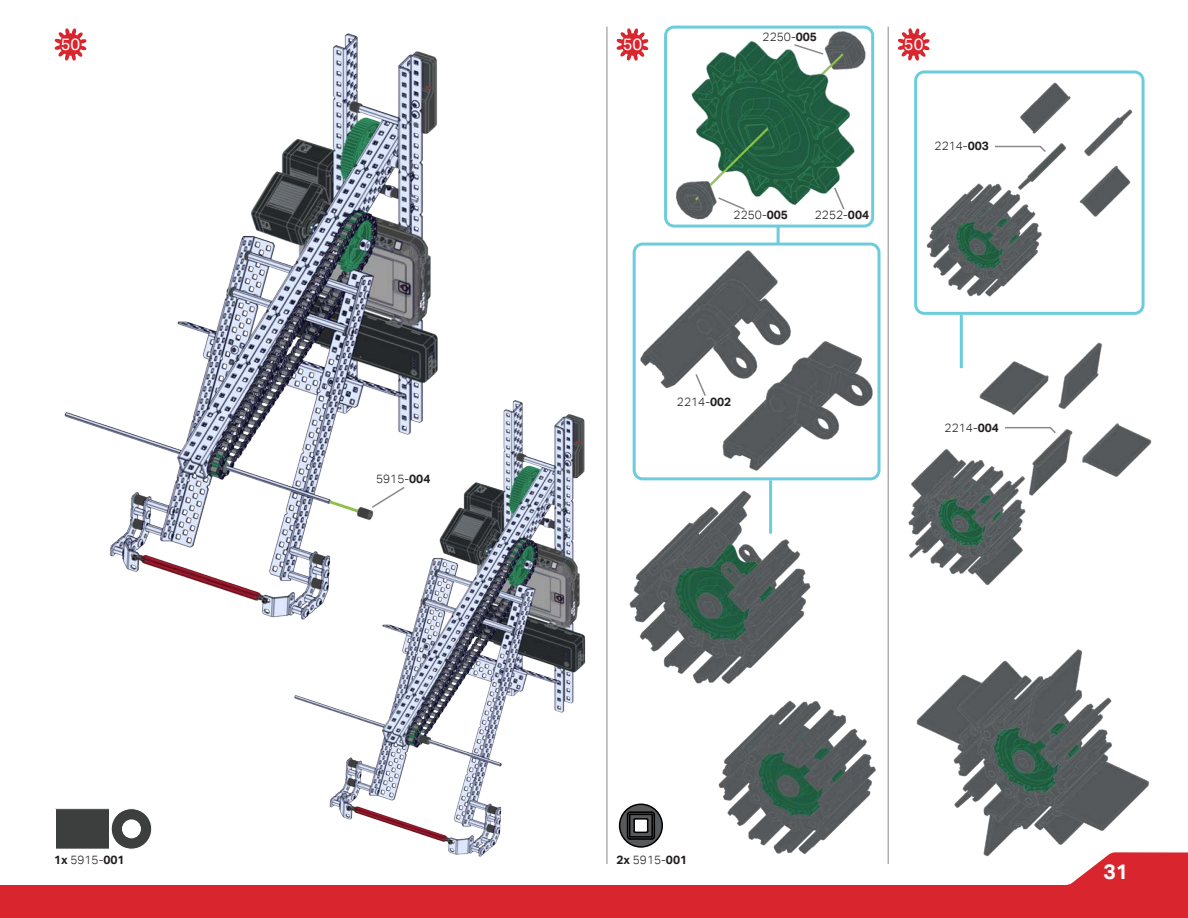
<style>
.page{position:relative;width:1188px;height:918px;background:#fff}
.page>*{position:absolute;margin:0;border:0;box-sizing:border-box;transform-origin:0 0}
.t1{font:700 21px "Aktiv Grotesk";color:#fff}
.t2{font:16.5px "Aktiv Grotesk";color:#fff}
.t3{font:300 12px "Aktiv Grotesk";color:#231f20}
.t4{font:700 12px "Aktiv Grotesk";color:#231f20}
.s1{font-weight:700}
.s2{font-weight:300}
</style>
<div class="page">
<svg style="left:0;top:852px;width:1188px;height:66px;fill:#d9262e"></svg>
<img style="left:287px;top:400px;width:312px;height:464px">
<img style="left:64px;top:33px;width:382px;height:597px">
<img style="left:668px;top:27px;width:205px;height:197px">
<div style="left:664px;top:26px;width:210px;height:202px;border:3px solid #6cccdc;border-radius:9px"></div>
<img style="left:634px;top:244px;width:245px;height:235px">
<div style="left:633px;top:243px;width:247px;height:237px;border:3px solid #6cccdc;border-radius:9px"></div>
<img style="left:629px;top:486px;width:182px;height:198px">
<img style="left:703px;top:700px;width:177px;height:164px">
<img style="left:918px;top:74px;width:223px;height:237px">
<div style="left:914px;top:70px;width:231px;height:245px;border:3px solid #6cccdc;border-radius:9px"></div>
<img style="left:908px;top:334px;width:244px;height:252px">
<img style="left:908px;top:649px;width:245px;height:215px">
<hr style="left:777px;top:226px;width:3px;height:18px;background:#6cccdc">
<hr style="left:769px;top:480px;width:3px;height:54px;background:#6cccdc">
<hr style="left:960px;top:315px;width:3px;height:53px;background:#6cccdc">
<svg style="left:55px;top:28px;width:31px;height:33px"></svg>
<svg style="left:617px;top:28px;width:31px;height:33px"></svg>
<svg style="left:898px;top:28px;width:32px;height:33px"></svg>
<hr style="left:606px;top:27px;width:2px;height:837px;background:#939598">
<hr style="left:888px;top:27px;width:1px;height:837px;background:#939598">
<svg style="left:370px;top:485px;width:36px;height:24px"></svg>
<svg style="left:793px;top:43px;width:32px;height:13px"></svg>
<svg style="left:833px;top:186px;width:13px;height:25px"></svg>
<svg style="left:694px;top:372px;width:13px;height:26px"></svg>
<svg style="left:717px;top:196px;width:29px;height:15px"></svg>
<svg style="left:993px;top:145px;width:54px;height:9px"></svg>
<svg style="left:1004px;top:426px;width:54px;height:9px"></svg>
<svg style="left:113px;top:810px;width:37px;height:38px"></svg>
<div style="left:111px;top:808px;width:41px;height:42px;border:1px solid #fff;border-radius:50%"></div>
<div style="left:122px;top:820px;width:19px;height:18px;border:1px solid #fff;border-radius:50%"></div>
<div style="left:56px;top:809px;width:54px;height:40px;background:#3d3e3e"></div>
<div style="left:55px;top:808px;width:55px;height:42px;border:1px solid #fff"></div>
<svg style="left:620px;top:804px;width:42px;height:42px"></svg>
<div style="left:619px;top:804px;width:44px;height:44px;border:2px solid #000;border-radius:50%"></div>
<p class="t3" style="left:763px;top:30px;width:56px">2250-<span class="s1">005</span></p>
<p class="t2" style="left:61px;top:34px;width:21px">50</p>
<p class="t2" style="left:623px;top:34px;width:21px">50</p>
<p class="t2" style="left:904px;top:34px;width:21px">50</p>
<p class="t3" style="left:734px;top:208px;width:56px">2250-<span class="s1">005</span></p>
<p class="t3" style="left:815px;top:208px;width:56px">2252-<span class="s1">004</span></p>
<p class="t3" style="left:935px;top:139px;width:56px">2214-<span class="s1">003</span></p>
<p class="t3" style="left:376px;top:472px;width:56px">5915-<span class="s1">004</span></p>
<p class="t3" style="left:677px;top:395px;width:56px">2214-<span class="s1">002</span></p>
<p class="t3" style="left:945px;top:420px;width:56px">2214-<span class="s1">004</span></p>
<p class="t4" style="left:54px;top:853px;width:72px">1x <span class="s2">5915-</span>001</p>
<p class="t4" style="left:616px;top:853px;width:72px">2x <span class="s2">5915-</span>001</p>
<h1 class="t1" style="left:1103px;top:860px;width:26px">31</h1>
</div>
